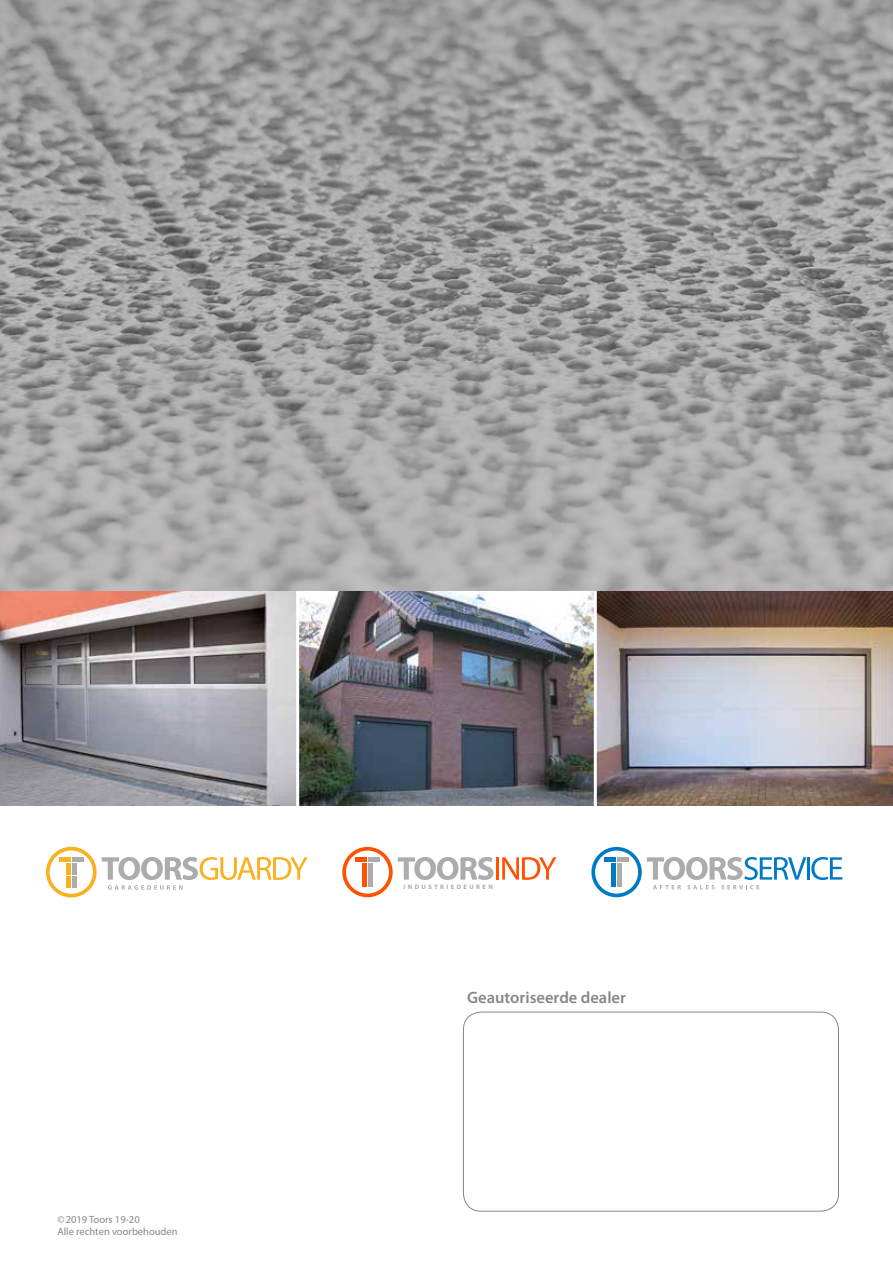
<style>
.page{position:relative;width:893px;height:1263px;background:#fff}
.page>*{position:absolute;margin:0;border:0;box-sizing:border-box;transform-origin:0 0}
.t1{font:600 16.5px "Myriad Pro";color:#878787}
.t2{font:10.5px/12px "Myriad Pro";color:#878787}
.t3{font:700 6.45px "Myriad Pro";letter-spacing:.38em;color:#acabab}
</style>
<div class="page">
<img style="left:0;top:0;width:893px;height:591px">
<img style="left:0;top:591px;width:893px;height:214px">
<hr style="left:296px;top:591px;width:3px;height:218px;background:#fff">
<div style="left:463px;top:1012px;width:376px;height:199px;border:1px solid #878787;border-radius:18px"></div>
<hr style="left:594px;top:591px;width:3px;height:218px;background:#fff">
<svg style="left:591px;top:847px;width:251px;height:50px"></svg>
<svg style="left:46px;top:847px;width:262px;height:50px"></svg>
<svg style="left:342px;top:847px;width:151px;height:50px"></svg>
<hr style="left:496px;top:857px;width:3px;height:22px;background:#ff5100">
<svg style="left:502px;top:857px;width:54px;height:23px"></svg>
<p class="t2" style="left:57px;top:1213px;width:122px">©2019 Toors 19-20<br>Alle rechten voorbehouden</p>
<p class="t3" style="left:404px;top:883px;width:91px">INDUSTRIEDEUREN</p>
<h1 class="t1" style="left:467px;top:987px;width:160px">Geautoriseerde dealer</h1>
</div>
